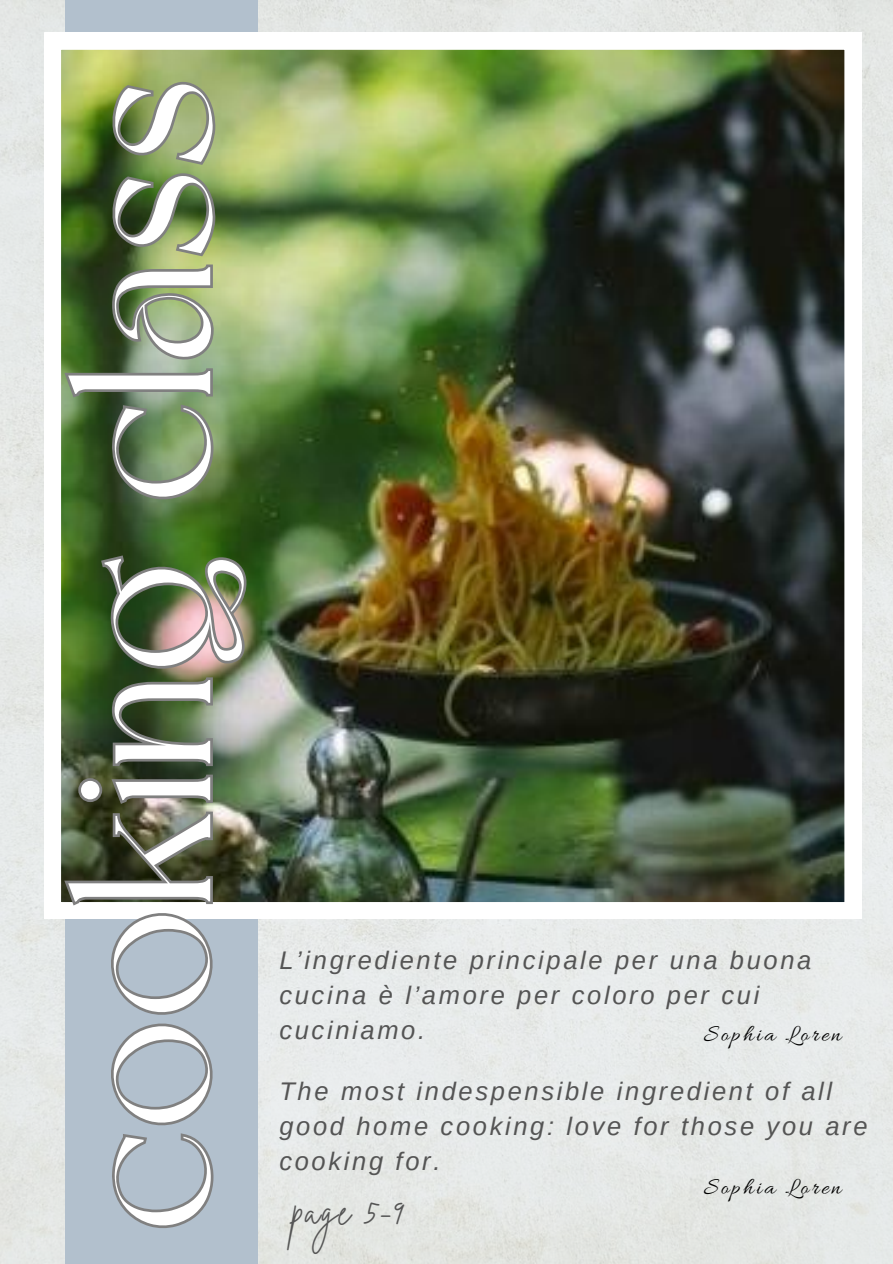
<style>
.page{position:relative;width:893px;height:1264px;background:#fff}
.page>*{position:absolute;margin:0;border:0;box-sizing:border-box;transform-origin:0 0}
.t1{font:196.5px "Dream Avenue";letter-spacing:.02em;color:#fff}
.t2{font:38.25px "Brittany Signature";color:#545454}
.t3{font:italic 25.5px/34.8px "Arimo";letter-spacing:.105em;color:#545454}
.t4{font:24px "Allura";letter-spacing:.105em;color:#000}
</style>
<div class="page">
<div style="left:65px;top:0;width:193px;height:1263px;background:#b2c0cd"></div>
<img style="left:61px;top:33px;width:784px;height:885px">
<img style="left:60px;top:82px;width:191px;height:1146px">
<h1 class="t1" style="left:63px;top:1230px;width:1152px;rotate:-90deg">cooking class</h1>
<p class="t3" style="left:279px;top:942px;width:533px">L’ingrediente principale per una buona cucina è l’amore per coloro per cui cuciniamo.</p>
<p class="t4" style="left:704px;top:1020px;width:139px">Sophia Loren</p>
<p class="t3" style="left:279px;top:1073px;width:589px">The most indespensible ingredient of all good home cooking: love for those you are cooking for.</p>
<h2 class="t2" style="left:292px;top:1186px;width:112px">page 5-9</h2>
<p class="t4" style="left:704px;top:1174px;width:139px">Sophia Loren</p>
</div>
